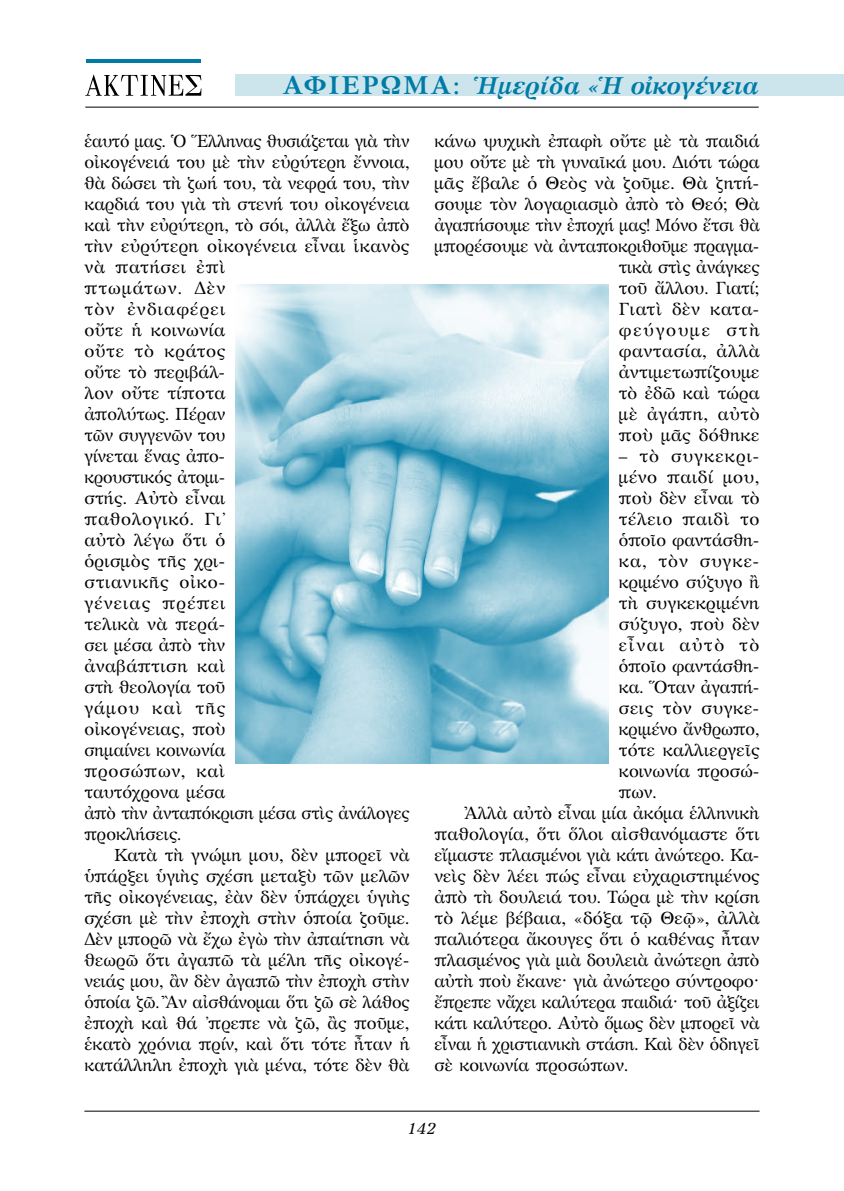
<style>
.page{position:relative;width:844px;height:1191px;background:#fff}
.page>*{position:absolute;margin:0;border:0;box-sizing:border-box;transform-origin:0 0}
.t1{font:italic 700 24.5px "GFS Artemisia";color:#007ba5}
.t2{font:17.5px/21px "GFS Artemisia";color:#000}
.t3{font:17.5px "GFS Artemisia";letter-spacing:.03em;color:#000}
.t4{font:17.5px "GFS Artemisia";letter-spacing:.035em;color:#000}
.t5{font:17.5px "GFS Artemisia";letter-spacing:.055em;color:#000}
.t6{font:17.5px "GFS Artemisia";letter-spacing:.05em;color:#000}
.t7{font:17.5px "GFS Artemisia";letter-spacing:.085em;color:#000}
.t8{font:italic 15.75px "GFS Artemisia";color:#000}
.s1{font-style:normal;font-size:25.72px}
</style>
<div class="page">
<hr style="left:84px;top:1110px;width:675px;height:1px;background:#000">
<svg style="left:85px;top:74px;width:116px;height:22px"></svg>
<hr style="left:86px;top:60px;width:114px;height:3px;background:#007ba5">
<hr style="left:85px;top:107px;width:673px;height:1px;background:#000">
<div style="left:235px;top:74px;width:608px;height:21px;background:#cce5ed"></div>
<img style="left:235px;top:284px;width:373px;height:479px">
<h1 class="t1" style="left:283px;top:66px;width:477px"><span class="s1">ΑΦΙΕΡΩΜΑ:</span> Ἡμερίδα «Ἡ οἰκογένεια</h1>
<p class="t2" style="left:84px;top:130px;width:327px">ἑαυτό μας. Ὁ Ἕλληνας θυσιάζεται γιὰ τὴν οἰκογένειά του μὲ τὴν εὐρύτερη ἔννοια, θὰ δώσει τὴ ζωή του, τὰ νεφρά του, τὴν καρδιά του γιὰ τὴ στενή του οἰκογένεια καὶ τὴν εὐρύτερη, τὸ σόι, ἀλλὰ ἔξω ἀπὸ τὴν εὐρύτερη οἰκογένεια εἶναι ἱκανὸς νὰ πατήσει ἐπὶ<br>πτωμάτων. Δὲν<br>τὸν ἐνδιαφέρει<br>οὔτε ἡ κοινωνία<br>οὔτε τὸ κράτος<br>οὔτε τὸ περιβάλ-<br>λον οὔτε τίποτα<br>ἀπολύτως. Πέραν<br>τῶν συγγενῶν του<br>γίνεται ἕνας ἀπο-<br>κρουστικός ἀτομι-<br>στής. Αὐτὸ εἶναι<br>παθολογικό. Γι’<br>αὐτὸ λέγω ὅτι ὁ<br>ὁρισμὸς τῆς χρι-<br>στιανικῆς οἰκο-<br>γένειας πρέπει<br>τελικὰ νὰ περά-<br>σει μέσα ἀπὸ τὴν<br>ἀναβάπτιση καὶ<br>στὴ θεολογία τοῦ<br>γάμου καὶ τῆς<br>οἰκογένειας, ποὺ<br>σημαίνει κοινωνία<br>προσώπων, καὶ<br>ταυτόχρονα μέσα<br>ἀπὸ τὴν ἀνταπόκριση μέσα στὶς ἀνάλογες προκλήσεις.</p>
<p class="t2" style="left:84px;top:844px;width:327px;text-align:justify;text-indent:30px">Κατὰ τὴ γνώμη μου, δὲν μπορεῖ νὰ ὑπάρξει ὑγιὴς σχέση μεταξὺ τῶν μελῶν τῆς οἰκογένειας, ἐὰν δὲν ὑπάρχει ὑγιὴς σχέση μὲ τὴν ἐποχὴ στὴν ὁποία ζοῦμε.<br>Δὲν μπορῶ νὰ ἔχω ἐγὼ τὴν ἀπαίτηση νὰ θεωρῶ ὅτι ἀγαπῶ τὰ μέλη τῆς οἰκογέ&shy;νειάς μου, ἂν δὲν ἀγαπῶ τὴν ἐποχὴ στὴν ὁποία ζῶ. Ἂν αἰσθάνομαι ὅτι ζῶ σὲ λάθος ἐποχὴ καὶ θά ’πρεπε νὰ ζῶ, ἂς ποῦμε, ἑκατὸ χρόνια πρίν, καὶ ὅτι τότε ἦταν ἡ κατάλληλη ἐποχὴ γιὰ μένα, τότε δὲν θὰ</p>
<p class="t2" style="left:434px;top:130px;width:327px;text-align:right">κάνω ψυχικὴ ἐπαφὴ οὔτε μὲ τὰ παιδιά μου οὔτε μὲ τὴ γυναῖκά μου. Διότι τώρα μᾶς ἔβαλε ὁ Θεὸς νὰ ζοῦμε. Θὰ ζητή&shy;σουμε τὸν λογαριασμὸ ἀπὸ τὸ Θεό; Θὰ ἀγαπήσουμε τὴν ἐποχή μας! Μόνο ἔτσι θὰ μπορέσουμε νὰ ἀνταποκριθοῦμε πραγμα&shy;τικὰ στὶς ἀνάγκες<br>τοῦ ἄλλου. Γιατί;<br>Γιατὶ δὲν κατα-<br>φεύγουμε στὴ<br>φαντασία, ἀλλὰ<br>ἀντιμετωπίζουμε<br>τὸ ἐδῶ καὶ τώρα<br>μὲ ἀγάπη, αὐτὸ<br>ποὺ μᾶς δόθηκε</p>
<p class="t5" style="left:618px;top:443px;width:142px">– τὸ συγκεκρι-</p>
<p class="t3" style="left:618px;top:464px;width:142px">μένο παιδί μου,</p>
<p class="t2" style="left:618px;top:487px;width:142px">ποὺ δὲν εἶναι τὸ</p>
<p class="t4" style="left:618px;top:506px;width:142px">τέλειο παιδὶ το</p>
<p class="t2" style="left:618px;top:529px;width:142px">ὁποῖο φαντάσθη-</p>
<p class="t6" style="left:618px;top:548px;width:142px">κα, τὸν συγκε-</p>
<p class="t2" style="left:618px;top:571px;width:142px">κριμένο σύζυγο ἢ</p>
<p class="t2" style="left:618px;top:592px;width:142px">τὴ συγκεκριμένη</p>
<p class="t2" style="left:618px;top:613px;width:142px">σύζυγο, ποὺ δὲν</p>
<p class="t7" style="left:618px;top:632px;width:142px">εἶναι αὐτὸ τὸ</p>
<p class="t2" style="left:618px;top:655px;width:142px">ὁποῖο φαντάσθη-</p>
<p class="t2" style="left:618px;top:676px;width:142px">κα. Ὅταν ἀγαπή-</p>
<p class="t3" style="left:618px;top:695px;width:142px">σεις τὸν συγκε-</p>
<p class="t2" style="left:618px;top:718px;width:142px">κριμένο ἄνθρωπο,</p>
<p class="t2" style="left:618px;top:739px;width:142px">τότε καλλιεργεῖς</p>
<p class="t2" style="left:618px;top:760px;width:142px">κοινωνία προσώ-</p>
<p class="t2" style="left:618px;top:781px;width:39px">πων.</p>
<p class="t2" style="left:464px;top:802px;width:296px">Ἀλλὰ αὐτὸ εἶναι μία ἀκόμα ἑλληνικὴ</p>
<p class="t2" style="left:434px;top:823px;width:326px">παθολογία, ὅτι ὅλοι αἰσθανόμαστε ὅτι</p>
<p class="t2" style="left:434px;top:844px;width:326px">εἴμαστε πλασμένοι γιὰ κάτι ἀνώτερο. Κα-</p>
<p class="t2" style="left:434px;top:865px;width:326px">νεὶς δὲν λέει πώς εἶναι εὐχαριστημένος</p>
<p class="t2" style="left:434px;top:886px;width:326px">ἀπὸ τὴ δουλειά του. Τώρα μὲ τὴν κρίση</p>
<p class="t2" style="left:434px;top:907px;width:327px">τὸ λέμε βέβαια, «δόξα τῷ Θεῷ», ἀλλὰ</p>
<p class="t2" style="left:434px;top:928px;width:326px">παλιότερα ἄκουγες ὅτι ὁ καθένας ἦταν</p>
<p class="t2" style="left:434px;top:949px;width:326px">πλασμένος γιὰ μιὰ δουλειὰ ἀνώτερη ἀπὸ</p>
<p class="t2" style="left:434px;top:970px;width:326px">αὐτὴ ποὺ ἔκανε· γιὰ ἀνώτερο σύντροφο·</p>
<p class="t2" style="left:434px;top:991px;width:326px">ἔπρεπε νἄχει καλύτερα παιδιά· τοῦ ἀξίζει</p>
<p class="t2" style="left:434px;top:1012px;width:327px">κάτι καλύτερο. Αὐτὸ ὅμως δὲν μπορεῖ νὰ</p>
<p class="t2" style="left:434px;top:1033px;width:326px">εἶναι ἡ χριστιανικὴ στάση. Καὶ δὲν ὁδηγεῖ</p>
<p class="t2" style="left:434px;top:1054px;width:195px">σὲ κοινωνία προσώπων.</p>
<p class="t8" style="left:408px;top:1116px;width:30px">142</p>
</div>
